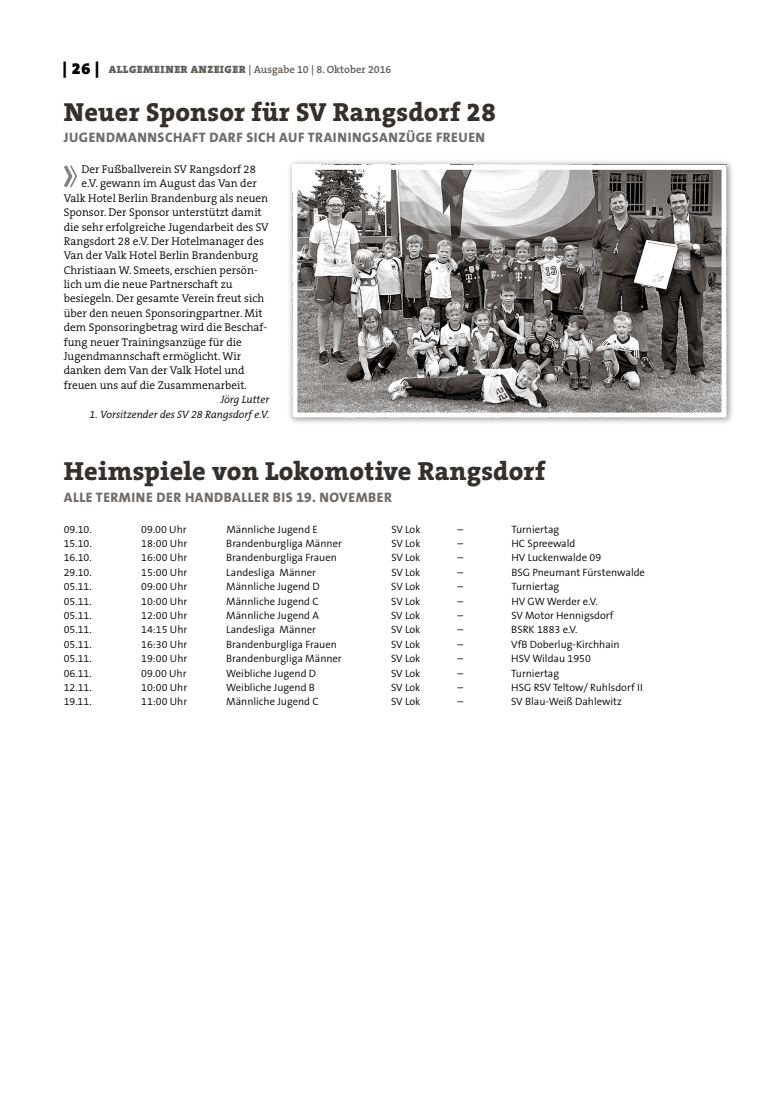
<style>
.page{position:relative;width:762px;height:1117px;background:#fff}
.page>*{position:absolute;margin:0;border:0;box-sizing:border-box;transform-origin:0 0}
.t1{font:800 26.25px "The Serif B W8";letter-spacing:.01em;color:#36302d}
.t2{font:800 13.75px "The Sans B W8";letter-spacing:.035em;color:#716c69}
.t3{font:300 11.25px "The Serif B W4";color:#000}
.t4{font:300 10.62px "The Sans B W4";color:#000}
.t5{font:600 10.62px "The Serif B W6";color:#615c58}
.t6{font:italic 300 10.62px "The Serif B W4";color:#000}
.s1{font-family:"The Serif B W9";font-weight:900;font-size:16.25px;color:#000}
.s2{font-family:"The Serif B W9";font-weight:900}
</style>
<div class="page">
<svg style="left:64px;top:165px;width:13px;height:23px"></svg>
<div style="left:287px;top:159px;width:447px;height:266px;background:#000;opacity:.45"></div>
<img style="left:298px;top:171px;width:422px;height:240px">
<div style="left:292px;top:165px;width:434px;height:252px;border:5px solid #fff"></div>
<p class="t5" style="left:63px;top:63px;width:330px"><span class="s1">| 26 |</span> <span class="s2">ALLGEMEINER ANZEIGER</span> | Ausgabe 10 | 8. Oktober 2016</p>
<h1 class="t1" style="left:64px;top:94px;width:433px">Neuer Sponsor für SV Rangsdorf 28</h1>
<p class="t2" style="left:64px;top:128px;width:423px">JUGENDMANNSCHAFT DARF SICH AUF TRAININGSANZÜGE FREUEN</p>
<p class="t3" style="left:82px;top:162px;width:176px">Der Fußballverein SV Rangsdorf 28</p>
<p class="t3" style="left:82px;top:176px;width:177px">e.V. gewann im August das Van der</p>
<p class="t3" style="left:64px;top:191px;width:206px">Valk Hotel Berlin Brandenburg als neuen</p>
<p class="t3" style="left:64px;top:205px;width:199px">Sponsor. Der Sponsor unterstützt damit</p>
<p class="t3" style="left:64px;top:219px;width:206px">die sehr erfolgreiche Jugendarbeit des SV</p>
<p class="t3" style="left:64px;top:234px;width:202px">Rangsdort 28 e.V. Der Hotelmanager des</p>
<p class="t3" style="left:64px;top:248px;width:196px">Van der Valk Hotel Berlin Brandenburg</p>
<p class="t3" style="left:64px;top:262px;width:195px">Christiaan W. Smeets, erschien persön-</p>
<p class="t3" style="left:64px;top:277px;width:170px">lich um die neue Partnerschaft zu</p>
<p class="t3" style="left:64px;top:291px;width:202px">besiegeln. Der gesamte Verein freut sich</p>
<p class="t3" style="left:64px;top:306px;width:200px">über den neuen Sponsoringpartner. Mit</p>
<p class="t3" style="left:64px;top:320px;width:205px">dem Sponsoringbetrag wird die Beschaf-</p>
<p class="t3" style="left:64px;top:334px;width:180px">fung neuer Trainingsanzüge für die</p>
<p class="t3" style="left:64px;top:349px;width:179px">Jugendmannschaft ermöglicht. Wir</p>
<p class="t3" style="left:64px;top:363px;width:182px">danken dem Van der Valk Hotel und</p>
<p class="t3" style="left:64px;top:377px;width:185px">freuen uns auf die Zusammenarbeit.</p>
<p class="t6" style="left:221px;top:392px;width:50px">Jörg Lutter</p>
<p class="t6" style="left:90px;top:407px;width:181px">1. Vorsitzender des SV 28 Rangsdorf e.V.</p>
<h1 class="t1" style="left:64px;top:453px;width:483px">Heimspiele von Lokomotive Rangsdorf</h1>
<p class="t2" style="left:64px;top:488px;width:329px">ALLE TERMINE DER HANDBALLER BIS 19. NOVEMBER</p>
<p class="t4" style="left:64px;top:522px;width:29px">09.10.</p>
<p class="t4" style="left:141px;top:522px;width:47px">09.00 Uhr</p>
<p class="t4" style="left:226px;top:522px;width:93px">Männliche Jugend E</p>
<p class="t4" style="left:391px;top:522px;width:31px">SV Lok</p>
<p class="t4" style="left:458px;top:522px;width:7px">–</p>
<p class="t4" style="left:511px;top:522px;width:49px">Turniertag</p>
<p class="t4" style="left:64px;top:536px;width:29px">15.10.</p>
<p class="t4" style="left:141px;top:536px;width:48px">18:00 Uhr</p>
<p class="t4" style="left:226px;top:536px;width:117px">Brandenburgliga Männer</p>
<p class="t4" style="left:391px;top:536px;width:31px">SV Lok</p>
<p class="t4" style="left:458px;top:536px;width:7px">–</p>
<p class="t4" style="left:511px;top:536px;width:66px">HC Spreewald</p>
<p class="t4" style="left:64px;top:551px;width:29px">16.10.</p>
<p class="t4" style="left:141px;top:551px;width:48px">16:00 Uhr</p>
<p class="t4" style="left:226px;top:551px;width:112px">Brandenburgliga Frauen</p>
<p class="t4" style="left:391px;top:551px;width:31px">SV Lok</p>
<p class="t4" style="left:457px;top:551px;width:7px">–</p>
<p class="t4" style="left:511px;top:551px;width:91px">HV Luckenwalde 09</p>
<p class="t4" style="left:64px;top:565px;width:29px">29.10.</p>
<p class="t4" style="left:141px;top:565px;width:48px">15:00 Uhr</p>
<p class="t4" style="left:226px;top:565px;width:91px">Landesliga Männer</p>
<p class="t4" style="left:391px;top:565px;width:31px">SV Lok</p>
<p class="t4" style="left:457px;top:565px;width:7px">–</p>
<p class="t4" style="left:511px;top:565px;width:135px">BSG Pneumant Fürstenwalde</p>
<p class="t4" style="left:64px;top:579px;width:29px">05.11.</p>
<p class="t4" style="left:141px;top:579px;width:48px">09:00 Uhr</p>
<p class="t4" style="left:226px;top:579px;width:95px">Männliche Jugend D</p>
<p class="t4" style="left:391px;top:579px;width:31px">SV Lok</p>
<p class="t4" style="left:457px;top:579px;width:7px">–</p>
<p class="t4" style="left:511px;top:579px;width:49px">Turniertag</p>
<p class="t4" style="left:64px;top:594px;width:29px">05.11.</p>
<p class="t4" style="left:141px;top:594px;width:48px">10:00 Uhr</p>
<p class="t4" style="left:226px;top:594px;width:94px">Männliche Jugend C</p>
<p class="t4" style="left:391px;top:594px;width:31px">SV Lok</p>
<p class="t4" style="left:457px;top:594px;width:7px">–</p>
<p class="t4" style="left:511px;top:594px;width:88px">HV GW Werder e.V.</p>
<p class="t4" style="left:64px;top:608px;width:29px">05.11.</p>
<p class="t4" style="left:141px;top:608px;width:48px">12:00 Uhr</p>
<p class="t4" style="left:226px;top:608px;width:94px">Männliche Jugend A</p>
<p class="t4" style="left:391px;top:608px;width:31px">SV Lok</p>
<p class="t4" style="left:457px;top:608px;width:7px">–</p>
<p class="t4" style="left:511px;top:608px;width:104px">SV Motor Hennigsdorf</p>
<p class="t4" style="left:64px;top:622px;width:29px">05.11.</p>
<p class="t4" style="left:141px;top:622px;width:48px">14:15 Uhr</p>
<p class="t4" style="left:226px;top:622px;width:91px">Landesliga Männer</p>
<p class="t4" style="left:391px;top:622px;width:31px">SV Lok</p>
<p class="t4" style="left:457px;top:622px;width:7px">–</p>
<p class="t4" style="left:511px;top:622px;width:68px">BSRK 1883 e.V.</p>
<p class="t4" style="left:64px;top:637px;width:29px">05.11.</p>
<p class="t4" style="left:141px;top:637px;width:48px">16:30 Uhr</p>
<p class="t4" style="left:226px;top:637px;width:112px">Brandenburgliga Frauen</p>
<p class="t4" style="left:391px;top:637px;width:31px">SV Lok</p>
<p class="t4" style="left:457px;top:637px;width:7px">–</p>
<p class="t4" style="left:511px;top:637px;width:110px">VfB Doberlug-Kirchhain</p>
<p class="t4" style="left:64px;top:651px;width:29px">05.11.</p>
<p class="t4" style="left:141px;top:651px;width:48px">19:00 Uhr</p>
<p class="t4" style="left:226px;top:651px;width:117px">Brandenburgliga Männer</p>
<p class="t4" style="left:391px;top:651px;width:31px">SV Lok</p>
<p class="t4" style="left:457px;top:651px;width:7px">–</p>
<p class="t4" style="left:511px;top:651px;width:81px">HSV Wildau 1950</p>
<p class="t4" style="left:64px;top:666px;width:29px">06.11.</p>
<p class="t4" style="left:141px;top:666px;width:47px">09.00 Uhr</p>
<p class="t4" style="left:226px;top:666px;width:91px">Weibliche Jugend D</p>
<p class="t4" style="left:391px;top:666px;width:31px">SV Lok</p>
<p class="t4" style="left:457px;top:666px;width:7px">–</p>
<p class="t4" style="left:511px;top:666px;width:49px">Turniertag</p>
<p class="t4" style="left:64px;top:680px;width:29px">12.11.</p>
<p class="t4" style="left:141px;top:680px;width:48px">10:00 Uhr</p>
<p class="t4" style="left:226px;top:680px;width:90px">Weibliche Jugend B</p>
<p class="t4" style="left:391px;top:680px;width:31px">SV Lok</p>
<p class="t4" style="left:457px;top:680px;width:7px">–</p>
<p class="t4" style="left:511px;top:680px;width:133px">HSG RSV Teltow/ Ruhlsdorf II</p>
<p class="t4" style="left:64px;top:694px;width:29px">19.11.</p>
<p class="t4" style="left:141px;top:694px;width:48px">11:00 Uhr</p>
<p class="t4" style="left:226px;top:694px;width:94px">Männliche Jugend C</p>
<p class="t4" style="left:391px;top:694px;width:31px">SV Lok</p>
<p class="t4" style="left:457px;top:694px;width:7px">–</p>
<p class="t4" style="left:511px;top:694px;width:112px">SV Blau-Weiß Dahlewitz</p>
</div>
